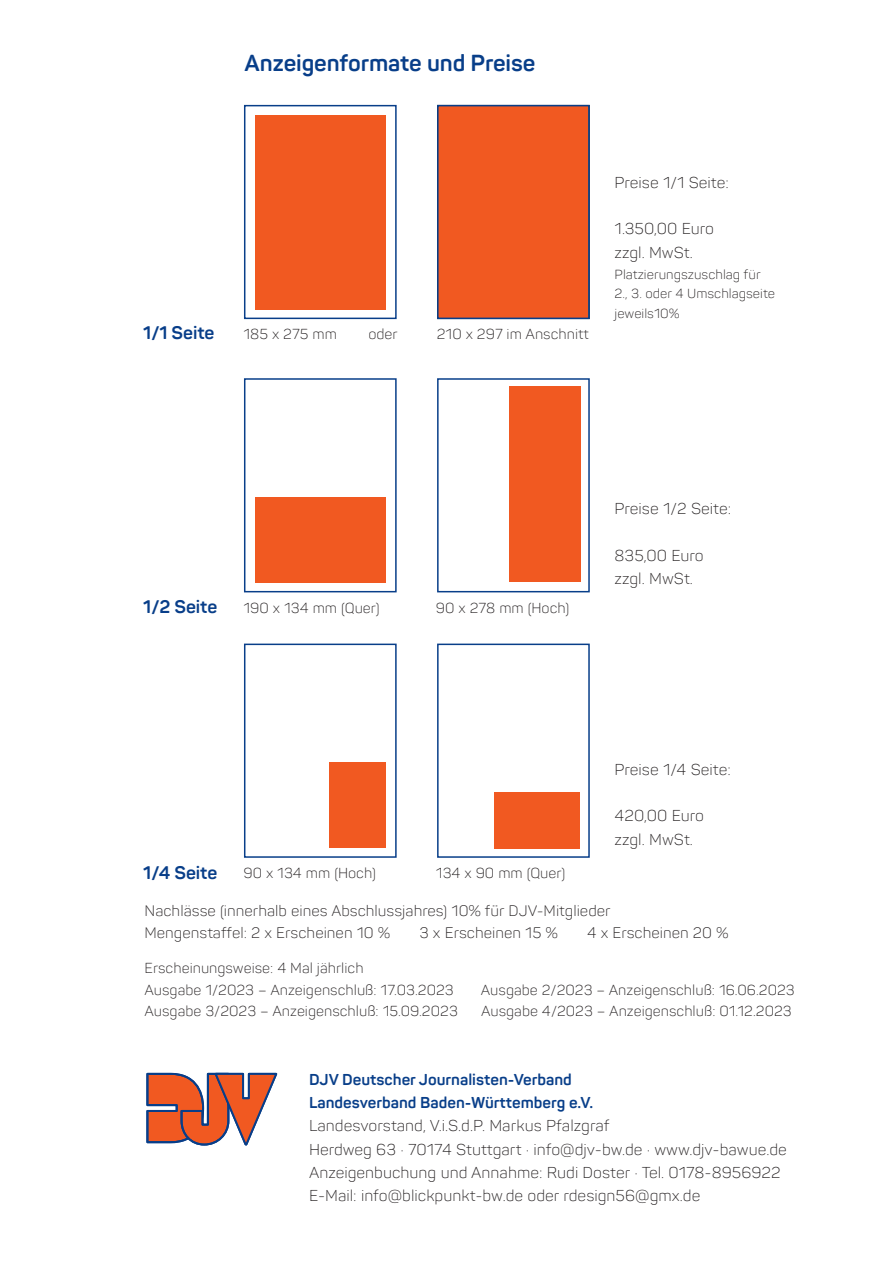
<style>
.page{position:relative;width:893px;height:1263px;background:#fff}
.page>*{position:absolute;margin:0;border:0;box-sizing:border-box;transform-origin:0 0}
.t1{font:700 22.8px "Panton";letter-spacing:-.005em;color:#083e89}
.t2{font:700 18px "Panton";letter-spacing:-.005em;color:#083e89}
.t3{font:300 15.6px/23.4px "Panton";color:#231f20}
.t4{font:700 15.6px/23.4px "Panton";color:#083e89}
.t5{font:300 15px/22.5px "Panton";color:#231f20}
.t6{font:300 14.25px/21.5px "Panton";color:#231f20}
.t7{font:300 13.05px/19.5px "Panton";color:#231f20}
</style>
<div class="page">
<div style="left:244px;top:105px;width:153px;height:214px;border:2px solid #083e89"></div>
<div style="left:255px;top:115px;width:131px;height:194px;background:#f15921"></div>
<div style="left:439px;top:106px;width:149px;height:212px;background:#f15921"></div>
<div style="left:437px;top:105px;width:153px;height:214px;border:2px solid #083e89"></div>
<div style="left:244px;top:378px;width:153px;height:214px;border:2px solid #083e89"></div>
<div style="left:255px;top:498px;width:131px;height:85px;background:#f15921"></div>
<div style="left:437px;top:378px;width:153px;height:214px;border:2px solid #083e89"></div>
<div style="left:509px;top:387px;width:72px;height:195px;background:#f15921"></div>
<div style="left:244px;top:644px;width:153px;height:214px;border:2px solid #083e89"></div>
<div style="left:329px;top:763px;width:57px;height:85px;background:#f15921"></div>
<div style="left:494px;top:792px;width:86px;height:57px;background:#f15921"></div>
<div style="left:437px;top:644px;width:153px;height:214px;border:2px solid #083e89"></div>
<svg style="left:146px;top:1072px;width:132px;height:74px"></svg>
<h1 class="t1" style="left:245px;top:50px;width:292px">Anzeigenformate und Preise</h1>
<p class="t2" style="left:143px;top:323px;width:73px">1/1 Seite</p>
<p class="t6" style="left:243px;top:324px;width:95px">185 x 275 mm</p>
<p class="t6" style="left:368px;top:324px;width:31px">oder</p>
<p class="t6" style="left:437px;top:324px;width:154px">210 x 297 im Anschnitt</p>
<p class="t3" style="left:615px;top:171px;width:116px">Preise 1/1 Seite:</p>
<p class="t3" style="left:615px;top:217px;width:101px">1.350,00 Euro zzgl. MwSt.</p>
<p class="t7" style="left:615px;top:264px;width:162px">Platzierungszuschlag für<br>2., 3. oder 4 Umschlagseite jeweils10%</p>
<p class="t2" style="left:143px;top:597px;width:76px">1/2 Seite</p>
<p class="t6" style="left:243px;top:597px;width:138px">190 x 134 mm (Quer)</p>
<p class="t6" style="left:436px;top:597px;width:135px">90 x 278 mm (Hoch)</p>
<p class="t3" style="left:615px;top:497px;width:118px">Preise 1/2 Seite:</p>
<p class="t3" style="left:615px;top:544px;width:90px">835,00 Euro zzgl. MwSt.</p>
<p class="t2" style="left:143px;top:863px;width:75px">1/4 Seite</p>
<p class="t6" style="left:243px;top:863px;width:134px">90 x 134 mm (Hoch)</p>
<p class="t6" style="left:436px;top:863px;width:131px">134 x 90 mm (Quer)</p>
<p class="t3" style="left:615px;top:758px;width:118px">Preise 1/4 Seite:</p>
<p class="t3" style="left:615px;top:804px;width:91px">420,00 Euro zzgl. MwSt.</p>
<p class="t5" style="left:145px;top:899px;width:468px">Nachlässe (innerhalb eines Abschlussjahres) 10% fü̈r DJV-Mitglieder<br>Mengenstaffel: 2 x Erscheinen 10 %</p>
<p class="t5" style="left:419px;top:922px;width:140px">3 x Erscheinen 15 %</p>
<p class="t5" style="left:587px;top:922px;width:143px">4 x Erscheinen 20 %</p>
<p class="t6" style="left:144px;top:958px;width:311px">Erscheinungsweise: 4 Mal jährlich<br>Ausgabe 1/2023 – Anzeigenschluß: 17.03.2023</p>
<p class="t6" style="left:481px;top:979px;width:315px">Ausgabe 2/2023 – Anzeigenschluß: 16.06.2023</p>
<p class="t6" style="left:144px;top:1001px;width:315px">Ausgabe 3/2023 – Anzeigenschluß: 15.09.2023</p>
<p class="t6" style="left:481px;top:1001px;width:312px">Ausgabe 4/2023 – Anzeigenschluß: 01.12.2023</p>
<p class="t4" style="left:309px;top:1067px;width:286px">DJV Deutscher Journalisten-Verband<br>Landesverband Baden-Württemberg e.V.</p>
<p class="t3" style="left:309px;top:1114px;width:479px">Landesvorstand, V.i.S.d.P. Markus Pfalzgraf<br>Herdweg 63 · 70174 Stuttgart · info@djv-bw.de · www.djv-bawue.de Anzeigenbuchung und Annahme: Rudi Doster · Tel. 0178-8956922<br>E-Mail: info@blickpunkt-bw.de oder rdesign56@gmx.de</p>
</div>
